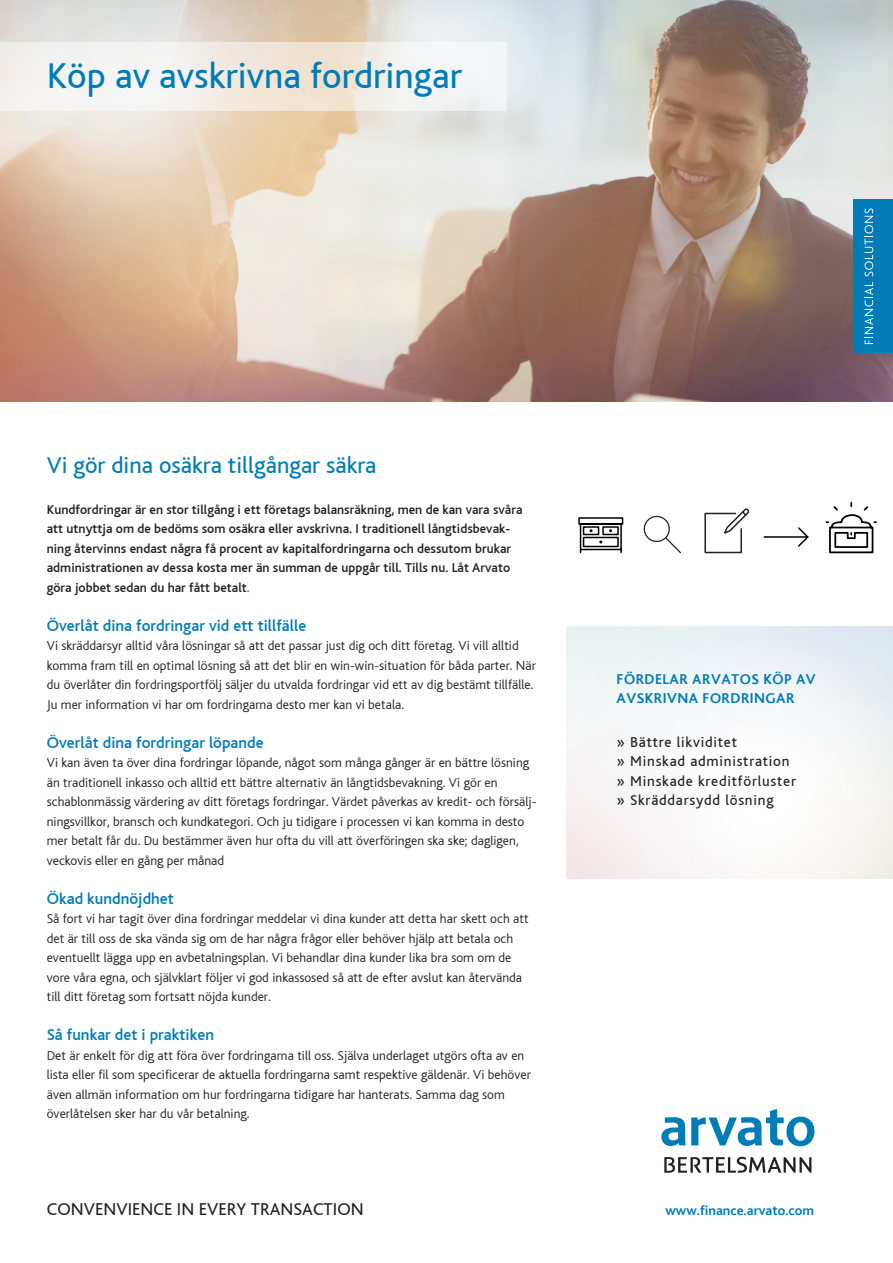
<style>
.page{position:relative;width:893px;height:1263px;background:#fff}
.page>*{position:absolute;margin:0;border:0;box-sizing:border-box;transform-origin:0 0}
.t1{font:37.5px "Bliss";color:#007cb7}
.t2{font:24px "Bliss";color:#007cb7}
.Punktlista{font:18px "Bliss";color:#231f20}
.t3{font:500 16.5px "Bliss";color:#007cb7}
.t4{font:15px "Bliss";letter-spacing:.05em;color:#231f20}
.t5{font:700 15px "Bliss";letter-spacing:.03em;color:#007cb7}
.mail{font:700 13.95px "Bliss";color:#007cb7}
.t6{font:300 13.5px/19.5px "Bliss";color:#231f20}
.t7{font:500 13.5px/19.5px "Bliss";color:#231f20}
.s1{color:#40ae49}
</style>
<div class="page">
<img style="left:0;top:0;width:893px;height:402px">
<svg style="left:0;top:43px;width:507px;height:68px;fill:#f3f2ef"></svg>
<svg style="left:578px;top:517px;width:46px;height:37px"></svg>
<svg style="left:825px;top:501px;width:52px;height:53px"></svg>
<svg style="left:704px;top:508px;width:46px;height:46px"></svg>
<svg style="left:664px;top:536px;width:17px;height:18px"></svg>
<div style="left:644px;top:516px;width:26px;height:26px;border:1px solid #241f21;border-radius:50%"></div>
<svg style="left:763px;top:527px;width:46px;height:20px"></svg>
<div style="left:853px;top:200px;width:40px;height:153px;background:#007cb7"></div>
<svg style="left:865px;top:208px;width:8px;height:136px"></svg>
<svg style="left:661px;top:1109px;width:153px;height:37px"></svg>
<svg style="left:664px;top:1157px;width:147px;height:16px"></svg>
<p class="t1" style="left:47px;top:56px;width:417px">Köp av avskrivna fordringar</p>
<p class="t2" style="left:47px;top:453px;width:331px">Vi gör dina osäkra tillgångar säkra</p>
<p class="t7" style="left:47px;top:500px;width:477px">Kundfordringar är en stor tillgång i ett företags balansräkning, men de kan vara svåra att utnyttja om de bedöms som osäkra eller avskrivna. I traditionell långtidsbevak&shy;ning återvinns endast några få procent av kapitalfordringarna och dessutom brukar administrationen av dessa kosta mer än summan de uppgår till. Tills nu. Låt Arvato göra jobbet sedan du har fått betalt<span class="s1">.</span></p>
<p class="t3" style="left:47px;top:617px;width:261px">Överlåt dina fordringar vid ett tillfälle</p>
<p class="t6" style="left:47px;top:636px;width:491px">Vi skräddarsyr alltid våra lösningar så att det passar just dig och ditt företag. Vi vill alltid komma fram till en optimal lösning så att det blir en win-win-situation för båda parter. När du överlåter din fordringsportfölj säljer du utvalda fordringar vid ett av dig bestämt tillfälle.<br>Ju mer information vi har om fordringarna desto mer kan vi betala.</p>
<p class="t3" style="left:47px;top:734px;width:219px">Överlåt dina fordringar löpande</p>
<p class="t6" style="left:47px;top:753px;width:491px">Vi kan även ta över dina fordringar löpande, något som många gånger är en bättre lösning än traditionell inkasso och alltid ett bättre alternativ än långtidsbevakning. Vi gör en schablonmässig värdering av ditt företags fordringar. Värdet påverkas av kredit- och försälj&shy;ningsvillkor, bransch och kundkategori. Och ju tidigare i processen vi kan komma in desto mer betalt får du. Du bestämmer även hur ofta du vill att överföringen ska ske; dagligen, veckovis eller en gång per månad</p>
<p class="t3" style="left:47px;top:890px;width:129px">Ökad kundnöjdhet</p>
<p class="t6" style="left:47px;top:909px;width:483px">Så fort vi har tagit över dina fordringar meddelar vi dina kunder att detta har skett och att det är till oss de ska vända sig om de har några frågor eller behöver hjälp att betala och eventuellt lägga upp en avbetalningsplan. Vi behandlar dina kunder lika bra som om de vore våra egna, och självklart följer vi god inkassosed så att de efter avslut kan återvända till ditt företag som fortsatt nöjda kunder.</p>
<p class="t3" style="left:47px;top:1026px;width:169px">Så funkar det i praktiken</p>
<p class="t6" style="left:47px;top:1046px;width:486px">Det är enkelt för dig att föra över fordringarna till oss. Själva underlaget utgörs ofta av en lista eller fil som specificerar de aktuella fordringarna samt respektive gäldenär. Vi behöver även allmän information om hur fordringarna tidigare har hanterats. Samma dag som överlåtelsen sker har du vår betalning.</p>
<p class="Punktlista" style="left:47px;top:1200px;width:318px">CONVENVIENCE IN EVERY TRANSACTION</p>
<p class="t5" style="left:617px;top:671px;width:201px">FÖRDELAR ARVATOS KÖP AV</p>
<p class="t5" style="left:617px;top:690px;width:179px">AVSKRIVNA FORDRINGAR</p>
<p class="t4" style="left:617px;top:734px;width:122px">» Bättre likviditet</p>
<p class="t4" style="left:617px;top:753px;width:175px">» Minskad administration</p>
<p class="t4" style="left:617px;top:773px;width:181px">» Minskade kreditförluster</p>
<p class="t4" style="left:617px;top:792px;width:158px">» Skräddarsydd lösning</p>
<p class="mail" style="left:665px;top:1203px;width:150px">www.finance.arvato.com</p>
</div>
